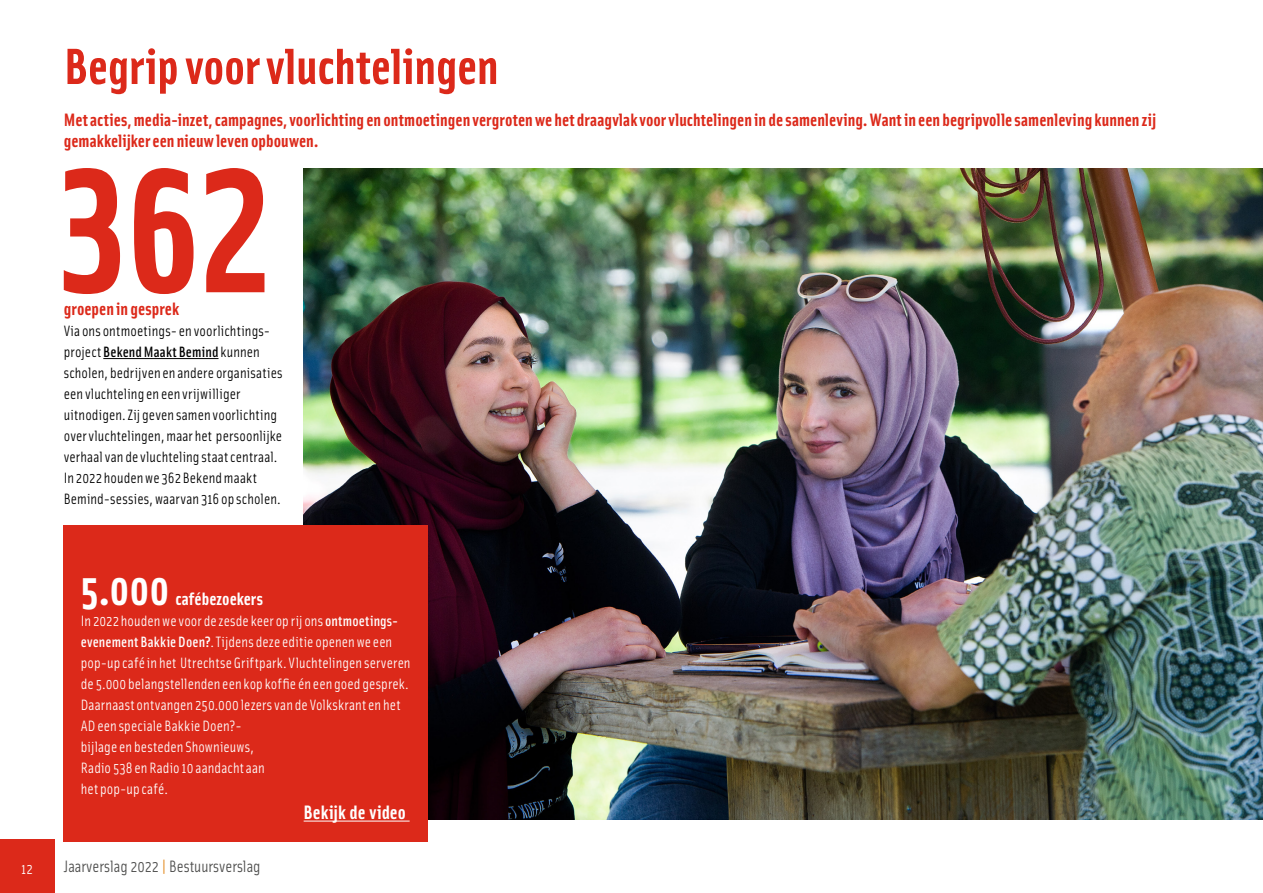
<style>
.page{position:relative;width:1263px;height:893px;background:#fff}
.page>*{position:absolute;margin:0;border:0;box-sizing:border-box;transform-origin:0 0}
.t1{font:700 51px "Solex OT";letter-spacing:-.005em;color:#dc291a}
.t2{font:700 45px "Solex OT";color:#fff}
.t3{font:700 19.5px "Solex OT";color:#fff}
.t4{font:700 18px/21px "Solex OT";color:#dc291a}
.t5{font:700 18px "Solex OT";letter-spacing:.005em;color:#fff}
.t6{font:16.5px "Solex OT";color:#4d4d4c}
.t7{font:15px/21px "Solex OT";letter-spacing:.01em;color:#fff}
.t8{font:15px/21px "Solex OT";letter-spacing:.01em;color:#000}
.s1{font-weight:500}
.s2{color:#e2881c}
</style>
<div class="page">
<img style="left:303px;top:168px;width:960px;height:651px">
<div style="left:64px;top:525px;width:364px;height:317px;background:#dc291a"></div>
<hr style="left:304px;top:821px;width:106px;height:1px;background:#fff">
<svg style="left:64px;top:168px;width:200px;height:126px"></svg>
<hr style="left:103px;top:358px;width:116px;height:1px;background:#000">
<div style="left:0;top:839px;width:54px;height:54px;background:#dc291a"></div>
<h1 class="t1" style="left:64px;top:33px;width:436px">Begrip voor vluchtelingen</h1>
<p class="t4" style="left:64px;top:108px;width:1094px">Met acties, media-inzet, campagnes, voorlichting en ontmoetingen vergroten we het draagvlak voor vluchtelingen in de samenleving. Want in een begripvolle samenleving kunnen zij gemakkelijker een nieuw leven opbouwen.</p>
<p class="t7" style="left:21px;top:858px;width:13px">12</p>
<p class="t4" style="left:64px;top:297px;width:117px">groepen in gesprek</p>
<p class="t8" style="left:64px;top:320px;width:220px">Via ons ontmoetings- en voorlichtings&shy;project <span class="s1">Bekend Maakt Bemind</span> kunnen scholen, bedrijven en andere organisaties een vluchteling en een vrijwilliger uitnodigen. Zij geven samen voorlichting over vluchtelingen, maar het persoonlijke verhaal van de vluchteling staat centraal.<br>In 2022 houden we 362 Bekend maakt Bemind-sessies, waarvan 316 op scholen.</p>
<h2 class="t2" style="left:81px;top:559px;width:90px">5.000</h2>
<p class="t5" style="left:175px;top:586px;width:89px">cafébezoekers</p>
<p class="t7" style="left:81px;top:609px;width:331px">In 2022 houden we voor de zesde keer op rij ons <span class="s1">ontmoetings&shy;evenement Bakkie Doen?</span>. Tijdens deze editie openen we een pop-up café in het Utrechtse Griftpark. Vluchtelingen serveren de 5.000 belangstellenden een kop koffie én een goed gesprek.<br>Daarnaast ontvangen 250.000 lezers van de Volkskrant en het AD een speciale Bakkie Doen?-<br>bijlage en besteden Shownieuws,<br>Radio 538 en Radio 10 aandacht aan<br>het pop-up café.</p>
<h3 class="t3" style="left:304px;top:800px;width:104px">Bekijk de video</h3>
<p class="t6" style="left:64px;top:856px;width:198px">Jaarverslag 2022 <span class="s2">|</span> Bestuursverslag</p>
</div>
